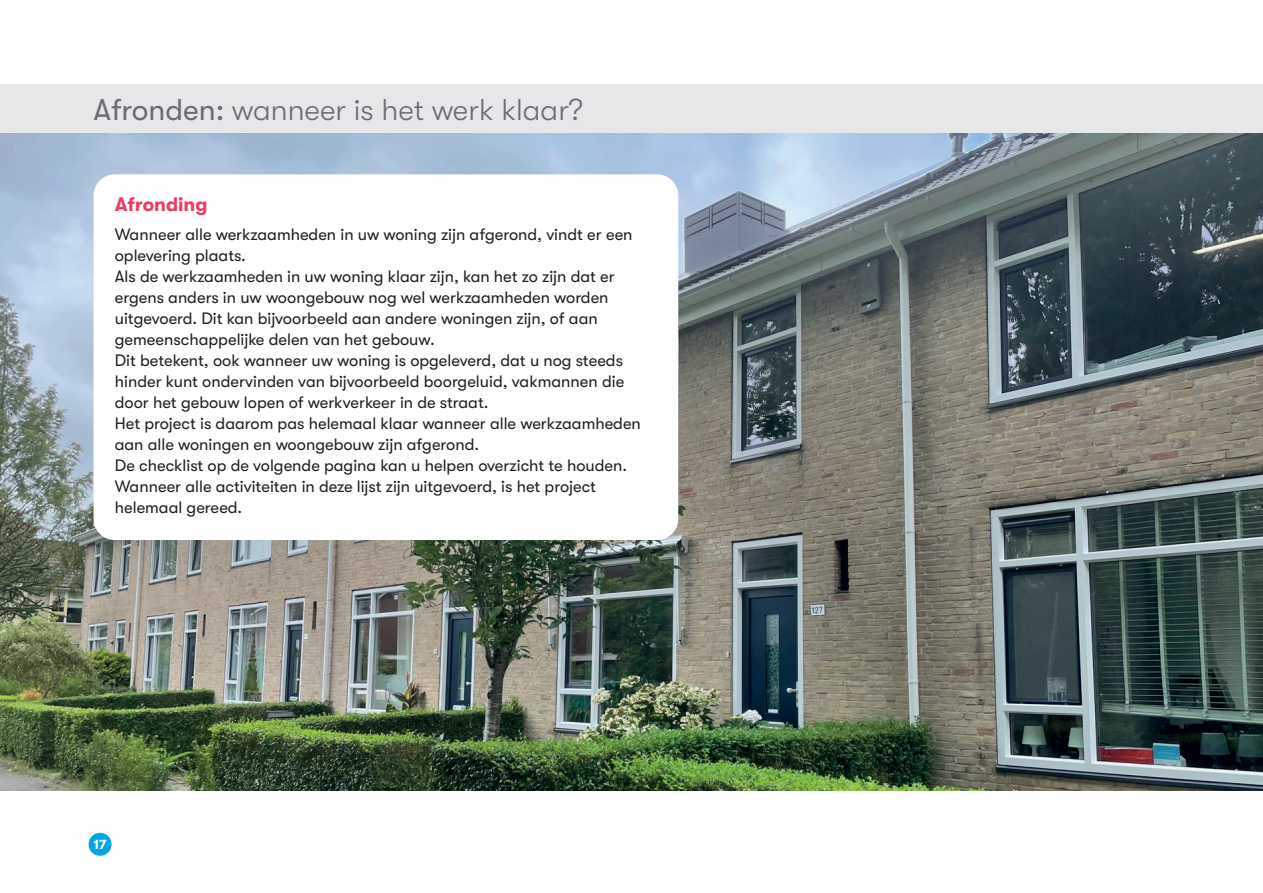
<style>
.page{position:relative;width:1263px;height:893px;background:#fff}
.page>*{position:absolute;margin:0;border:0;box-sizing:border-box;transform-origin:0 0}
.t1{font:300 30px "GT Walsheim";color:#6c6d70}
.t2{font:700 19.5px "GT Walsheim";color:#ee3b60}
.t3{font:16.5px/21px "GT Walsheim";color:#231f20}
.t4{font:700 13.5px "GT Walsheim";color:#fff}
.s1{font-weight:400}
</style>
<div class="page">
<div style="left:89px;top:833px;width:23px;height:23px;background:#00a6e4;border-radius:50%"></div>
<div style="left:0;top:84px;width:1263px;height:50px;background:#e6e7e9"></div>
<img style="left:0;top:134px;width:1263px;height:657px">
<div style="left:94px;top:174px;width:584px;height:366px;background:#fff;border-radius:21px"></div>
<h1 class="t1" style="left:94px;top:93px;width:491px"><span class="s1">Afronden:</span> wanneer is het werk klaar?</h1>
<p class="t2" style="left:115px;top:193px;width:94px">Afronding</p>
<p class="t3" style="left:115px;top:224px;width:528px">Wanneer alle werkzaamheden in uw woning zijn afgerond, vindt er een oplevering plaats.<br>Als de werkzaamheden in uw woning klaar zijn, kan het zo zijn dat er ergens anders in uw woongebouw nog wel werkzaamheden worden uitgevoerd. Dit kan bijvoorbeeld aan andere woningen zijn, of aan gemeenschappelijke delen van het gebouw.<br>Dit betekent, ook wanneer uw woning is opgeleverd, dat u nog steeds hinder kunt ondervinden van bijvoorbeeld boorgeluid, vakmannen die door het gebouw lopen of werkverkeer in de straat.<br>Het project is daarom pas helemaal klaar wanneer alle werkzaamheden aan alle woningen en woongebouw zijn afgerond.<br>De checklist op de volgende pagina kan u helpen overzicht te houden.<br>Wanneer alle activiteiten in deze lijst zijn uitgevoerd, is het project helemaal gereed.</p>
<p class="t4" style="left:93px;top:837px;width:15px">17</p>
</div>
